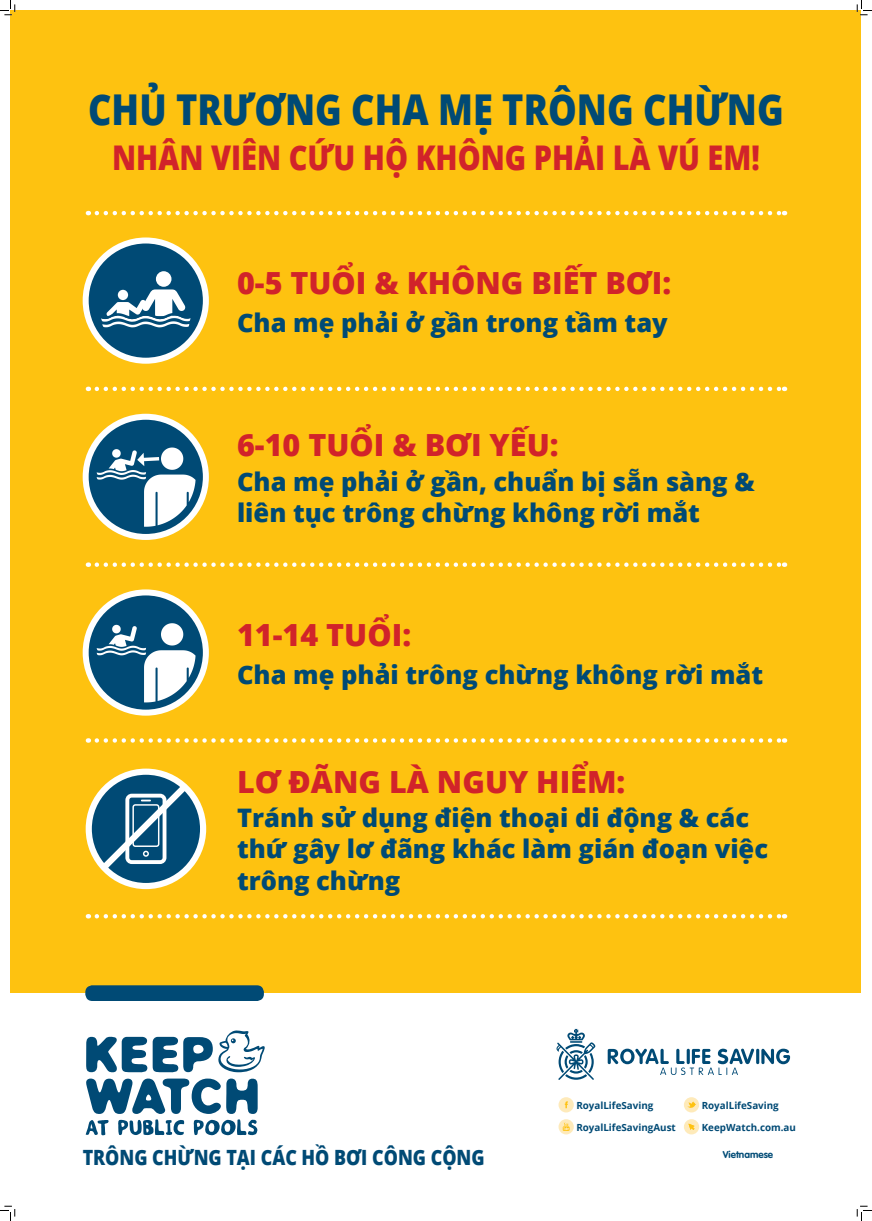
<style>
.page{position:relative;width:872px;height:1221px;background:#fff}
.page>*{position:absolute;margin:0;border:0;box-sizing:border-box;transform-origin:0 0}
.t1{font:800 42.5px "Open Sans";color:#004a75;scale:.85 1}
.t2{font:800 34px "Open Sans";color:#d1232a;scale:.85 1}
.t3{font:800 30.5px "Open Sans";color:#d1232a}
.t4{font:800 25.5px/31.5px "Open Sans";color:#004a75}
.t5{font:800 21px "Open Sans";color:#004a75;scale:.85 1}
.t6{font:700 9.8px "Open Sans";color:#004a75}
.t7{font:700 9.8px "VAG Rounded Std";color:#004b76}
</style>
<div class="page">
<div style="left:10px;top:10px;width:851px;height:982px;background:#fec210"></div>
<svg style="left:86px;top:416px;width:120px;height:121px;background:#2e6a8e"></svg>
<div style="left:83px;top:413px;width:126px;height:127px;border:6px solid #fff;border-radius:50%"></div>
<svg style="left:97px;top:447px;width:98px;height:79px;background:#6c96ad"></svg>
<svg style="left:86px;top:592px;width:120px;height:120px;background:#2a678b"></svg>
<div style="left:83px;top:589px;width:126px;height:126px;border:6px solid #fff;border-radius:50%"></div>
<svg style="left:97px;top:623px;width:98px;height:79px;background:#6994ab"></svg>
<hr style="left:756px;top:1048px;width:3px;height:15px;background:#004a75;border-radius:2px">
<svg style="left:761px;top:1048px;width:29px;height:15px"></svg>
<svg style="left:556px;top:1028px;width:39px;height:51px"></svg>
<svg style="left:607px;top:1048px;width:147px;height:26px"></svg>
<div style="left:85px;top:985px;width:179px;height:15px;background:#004a75;border-radius:7px"></div>
<svg style="left:558px;top:1096px;width:15px;height:16px"></svg>
<svg style="left:564px;top:1101px;width:4px;height:6px"></svg>
<svg style="left:683px;top:1096px;width:16px;height:16px"></svg>
<svg style="left:687px;top:1101px;width:9px;height:7px"></svg>
<svg style="left:558px;top:1118px;width:15px;height:16px"></svg>
<svg style="left:562px;top:1122px;width:7px;height:8px"></svg>
<svg style="left:683px;top:1118px;width:16px;height:16px"></svg>
<svg style="left:688px;top:1123px;width:6px;height:6px"></svg>
<svg style="left:97px;top:211px;width:688px;height:4px"></svg>
<svg style="left:97px;top:386px;width:688px;height:5px"></svg>
<svg style="left:97px;top:562px;width:688px;height:4px"></svg>
<svg style="left:97px;top:738px;width:688px;height:4px"></svg>
<svg style="left:97px;top:914px;width:688px;height:4px"></svg>
<svg style="left:89px;top:771px;width:114px;height:114px"></svg>
<div style="left:86px;top:768px;width:120px;height:120px;border:6px solid #fff;border-radius:50%"></div>
<svg style="left:95px;top:777px;width:99px;height:99px;background:#477a91"></svg>
<div style="left:86px;top:240px;width:120px;height:120px;background:#004a75;border-radius:50%"></div>
<div style="left:83px;top:237px;width:126px;height:126px;border:6px solid #fff;border-radius:50%"></div>
<div style="left:156px;top:271px;width:15px;height:16px;background:#fff;border-radius:50%"></div>
<svg style="left:101px;top:289px;width:89px;height:38px"></svg>
<svg style="left:86px;top:1036px;width:61px;height:36px"></svg>
<svg style="left:153px;top:1030px;width:112px;height:42px"></svg>
<svg style="left:86px;top:1078px;width:172px;height:57px"></svg>
<svg style="left:0;top:0;width:16px;height:16px"></svg>
<svg style="left:0;top:1205px;width:16px;height:15px"></svg>
<svg style="left:856px;top:0;width:15px;height:16px"></svg>
<svg style="left:856px;top:1205px;width:15px;height:15px"></svg>
<h1 class="t1" style="left:88px;top:77px;width:819px">CHỦ TRƯƠNG CHA MẸ TRÔNG CHỪNG</h1>
<h2 class="t2" style="left:112px;top:132px;width:763px">NHÂN VIÊN CỨU HỘ KHÔNG PHẢI LÀ VÚ EM!</h2>
<p class="t3" style="left:237px;top:260px;width:435px">0-5 TUỔI &amp; KHÔNG BIẾT BƠI:</p>
<p class="t4" style="left:237px;top:305px;width:432px">Cha mẹ phải ở gần trong tầm tay</p>
<p class="t3" style="left:237px;top:422px;width:323px">6-10 TUỔI &amp; BƠI YẾU:</p>
<p class="t4" style="left:237px;top:464px;width:519px">Cha mẹ phải ở gần, chuẩn bị sẵn sàng &amp; liên tục trông chừng không rời mắt</p>
<p class="t3" style="left:237px;top:611px;width:175px">11-14 TUỔI:</p>
<p class="t4" style="left:237px;top:657px;width:527px">Cha mẹ phải trông chừng không rời mắt</p>
<p class="t3" style="left:237px;top:758px;width:390px">LƠ ĐÃNG LÀ NGUY HIỂM:</p>
<p class="t4" style="left:237px;top:800px;width:532px">Tránh sử dụng điện thoại di động &amp; các thứ gây lơ đãng khác làm gián đoạn việc trông chừng</p>
<p class="t6" style="left:576px;top:1098px;width:79px">RoyalLifeSaving</p>
<p class="t6" style="left:701px;top:1098px;width:79px">RoyalLifeSaving</p>
<p class="t6" style="left:576px;top:1119px;width:101px">RoyalLifeSavingAust</p>
<p class="t6" style="left:701px;top:1119px;width:96px">KeepWatch.com.au</p>
<p class="t5" style="left:83px;top:1140px;width:474px">TRÔNG CHỪNG TẠI CÁC HỒ BƠI CÔNG CỘNG</p>
<p class="t7" style="left:722px;top:1148px;width:52px">Vietnamese</p>
</div>
